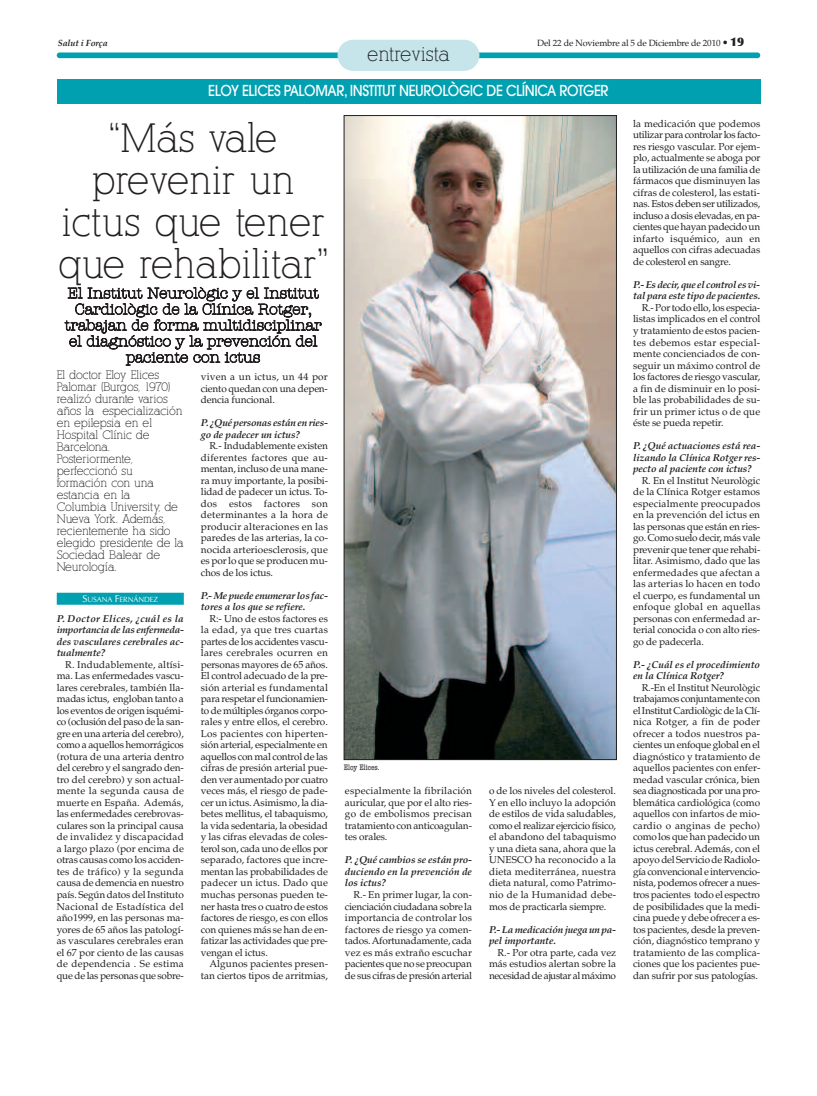
<style>
.page{position:relative;width:817px;height:1096px;background:#fff}
.page>*{position:absolute;margin:0;border:0;box-sizing:border-box;transform-origin:0 0}
.t1{font:40px/42px "Alexandria FLF";color:#231f20;text-align:center}
.t2{font:20px "Alexandria FLF";color:#231f20}
.t3{font:300 15px/16px "American Typewriter";color:#231f20;text-align:center}
.t4{font:500 15px "Avant Garde";letter-spacing:-.03em;color:#fff;scale:.9 1}
.t5{font:12px/12px "Alexandria FLF";letter-spacing:-.005em;color:#231f20}
.t6{font:10px/11.5px "Palatino";letter-spacing:-.01em;color:#231f20;text-align:justify}
.t7{font:italic 700 10px/11.5px "Palatino";letter-spacing:-.01em;color:#231f20}
.t8{font:9px "Palatino";letter-spacing:-.01em;color:#231f20}
.t9{font:italic 700 9px "Palatino";letter-spacing:-.01em;color:#231f20}
.t10{font:condensed 8px "American Typewriter";color:#231f20}
.t11{font:7.5px "Optima";letter-spacing:-.015em;color:#fff}
.s1{font-family:"Optima";font-weight:900;font-size:10px}
.s2{font-family:"Optima";font-weight:900;font-size:12px}
.s3{font-size:10px}
</style>
<div class="page">
<div style="left:57px;top:592px;width:127px;height:12px;background:#00a0b0"></div>
<div style="left:57px;top:52px;width:702px;height:6px;background:#00a0b0;border-radius:3px"></div>
<div style="left:337px;top:40px;width:142px;height:31px;background:#c5e5ea;border-radius:16px"></div>
<div style="left:57px;top:79px;width:702px;height:25px;background:#00a0b0"></div>
<img style="left:345px;top:117px;width:269px;height:640px">
<div style="left:343px;top:115px;width:273px;height:644px;border:1px solid #231f20"></div>
<p class="t9" style="left:58px;top:40px;width:52px">Salut i Força</p>
<p class="t8" style="left:537px;top:38px;width:208px">Del 22 de Noviembre al 5 de Diciembre de 2010 <span class="s1">•</span> <span class="s2">19</span></p>
<h2 class="t2" style="left:367px;top:47px;width:84px">entrevista</h2>
<h3 class="t4" style="left:208px;top:85px;width:446px">ELOY ELICES PALOMAR, INSTITUT NEUROLÒGIC DE CLÍNICA ROTGER</h3>
<h1 class="t1" style="left:58px;top:120px;width:272px">“Más vale prevenir un ictus que tener que rehabilitar”</h1>
<h3 class="t3" style="left:65px;top:286px;width:258px">El Institut Neurològic y el Institut<br>Cardiològic de la Clínica Rotger, trabajan de forma multidisciplinar el diagnóstico y la prevención del paciente con ictus</h3>
<p class="t6" style="left:632px;top:118px;width:129px">la medicación que podemos utilizar para controlar los facto&shy;res riesgo vascular. Por ejem&shy;plo, actualmente se aboga por la utilización de una familia de fármacos que disminuyen las cifras de colesterol, las estati&shy;nas. Estos deben ser utilizados, incluso a dosis elevadas, en pa&shy;cientes que hayan padecido un infarto isquémico, aun en aquellos con cifras adecuadas de colesterol en sangre.</p>
<p class="t7" style="left:632px;top:280px;width:128px">P.- Es decir, que el control es vi&shy;tal para este tipo de pacientes.</p>
<p class="t6" style="left:632px;top:302px;width:129px;text-indent:9px">R.- Por todo ello, los especia&shy;listas implicados en el control y tratamiento de estos pacien&shy;tes debemos estar especial&shy;mente concienciados de con&shy;seguir un máximo control de los factores de riesgo vascular, a fin de disminuir en lo posi&shy;ble las probabilidades de su&shy;frir un primer ictus o de que éste se pueda repetir.</p>
<p class="t7" style="left:632px;top:441px;width:128px;text-align:justify">P. ¿Qué actuaciones está rea&shy;lizando la Clínica Rotger res&shy;pecto al paciente con ictus?</p>
<p class="t6" style="left:632px;top:474px;width:129px;text-indent:9px">R. En el Institut Neurològic de la Clínica Rotger estamos especialmente preocupados en la prevención del ictus en las personas que están en ries&shy;go. Como suelo decir, más vale prevenir que tener que rehabi&shy;litar. Asimismo, dado que las enfermedades que afectan a las arterias lo hacen en todo el cuerpo, es fundamental un enfoque global en aquellas personas con enfermedad ar&shy;terial conocida o con alto ries&shy;go de padecerla.</p>
<p class="t7" style="left:632px;top:659px;width:128px">P.- ¿Cuál es el procedimiento en la Clínica Rotger?</p>
<p class="t6" style="left:632px;top:681px;width:129px;text-indent:9px">R.-En el Institut Neurològic trabajamos conjuntamente con el Institut Cardiològic de la Clí&shy;nica Rotger, a fin de poder ofrecer a todos nuestros pa&shy;cientes un enfoque global en el diagnóstico y tratamiento de aquellos pacientes con enfer&shy;medad vascular crónica, bien sea diagnosticada por una pro&shy;blemática cardiológica (como aquellos con infartos de mio&shy;cardio o anginas de pecho) como los que han padecido un ictus cerebral. Además, con el apoyo del Servicio de Radiolo&shy;gía convencional e intervencio&shy;nista, podemos ofrecer a nues&shy;tros pacientes todo el espectro de posibilidades que la medi&shy;cina puede y debe ofrecer a es&shy;tos pacientes, desde la preven&shy;ción, diagnóstico temprano y tratamiento de las complica&shy;ciones que los pacientes pue&shy;dan sufrir por sus patologías.</p>
<p class="t5" style="left:57px;top:370px;width:128px">El doctor Eloy Elices<br>Palomar (Burgos, 1970) realizó durante varios años la especialización en epilepsia en el<br>Hospital Clínic de<br>Barcelona.<br>Posteriormente, perfeccionó su formación con una estancia en la<br>Columbia University, de<br>Nueva York. Además, recientemente ha sido elegido presidente de la<br>Sociedad Balear de<br>Neurología.</p>
<p class="t11" style="left:83px;top:594px;width:77px"><span class="s3">S</span>USANA <span class="s3">F</span>ERNÁNDEZ</p>
<p class="t7" style="left:57px;top:613px;width:129px;text-align:justify">P. Doctor Elices, ¿cuál es la importancia de las enfermeda&shy;des vasculares cerebrales ac&shy;tualmente?</p>
<p class="t6" style="left:57px;top:658px;width:129px;text-indent:9px">R. Indudablemente, altísi&shy;ma. Las enfermedades vascu&shy;lares cerebrales, también lla&shy;madas ictus, engloban tanto a los eventos de origen isquémi&shy;co (oclusión del paso de la san&shy;gre en una arteria del cerebro), como a aquellos hemorrágicos (rotura de una arteria dentro del cerebro y el sangrado den&shy;tro del cerebro) y son actual&shy;mente la segunda causa de muerte en España. Además, las enfermedades cerebrovas&shy;culares son la principal causa de invalidez y discapacidad a largo plazo (por encima de otras causas como los acciden&shy;tes de tráfico) y la segunda causa de demencia en nuestro país. Según datos del Instituto Nacional de Estadística del año1999, en las personas ma&shy;yores de 65 años las patologí&shy;as vasculares cerebrales eran el 67 por ciento de las causas de dependencia . Se estima que de las personas que sobre-</p>
<p class="t6" style="left:201px;top:371px;width:128px">viven a un ictus, un 44 por ciento quedan con una depen&shy;dencia funcional.</p>
<p class="t7" style="left:201px;top:418px;width:128px">P. ¿Qué personas están en ries&shy;go de padecer un ictus?</p>
<p class="t6" style="left:201px;top:440px;width:129px;text-indent:9px">R.- Indudablemente existen diferentes factores que au&shy;mentan, incluso de una mane&shy;ra muy importante, la posibi&shy;lidad de padecer un ictus. To&shy;dos estos factores son determinantes a la hora de producir alteraciones en las paredes de las arterias, la co&shy;nocida arterioesclerosis, que es por lo que se producen mu&shy;chos de los ictus.</p>
<p class="t7" style="left:201px;top:590px;width:128px">P.- Me puede enumerar los fac&shy;tores a los que se refiere.</p>
<p class="t6" style="left:201px;top:612px;width:129px;text-indent:9px">R:- Uno de estos factores es la edad, ya que tres cuartas partes de los accidentes vascu&shy;lares cerebrales ocurren en personas mayores de 65 años.<br>El control adecuado de la pre&shy;sión arterial es fundamental para respetar el funcionamien&shy;to de múltiples órganos corpo&shy;rales y entre ellos, el cerebro.<br>Los pacientes con hiperten&shy;sión arterial, especialmente en aquellos con mal control de las cifras de presión arterial pue&shy;den ver aumentado por cuatro veces más, el riesgo de pade&shy;cer un ictus. Asimismo, la dia&shy;betes mellitus, el tabaquismo, la vida sedentaria, la obesidad y las cifras elevadas de coles&shy;terol son, cada uno de ellos por separado, factores que incre&shy;mentan las probabilidades de padecer un ictus. Dado que muchas personas pueden te&shy;ner hasta tres o cuatro de estos factores de riesgo, es con ellos con quienes más se han de en&shy;fatizar las actividades que pre&shy;vengan el ictus.</p>
<p class="t6" style="left:201px;top:957px;width:129px;text-align:right">Algunos pacientes presen&shy;tan ciertos tipos de arritmias,</p>
<p class="t10" style="left:343px;top:764px;width:37px">Eloy Elices.</p>
<p class="t6" style="left:345px;top:785px;width:128px">especialmente la fibrilación auricular, que por el alto ries&shy;go de embolismos precisan tratamiento con anticoagulan&shy;tes orales.</p>
<p class="t7" style="left:345px;top:855px;width:128px;text-align:justify">P. ¿Qué cambios se están pro&shy;duciendo en la prevención de los ictus?</p>
<p class="t6" style="left:345px;top:888px;width:129px;text-indent:9px">R.- En primer lugar, la con&shy;cienciación ciudadana sobre la importancia de controlar los factores de riesgo ya comen&shy;tados. Afortunadamente, cada vez es más extraño escuchar pacientes que no se preocupan de sus cifras de presión arterial</p>
<p class="t6" style="left:489px;top:785px;width:129px">o de los niveles del colesterol.<br>Y en ello incluyo la adopción de estilos de vida saludables, como el realizar ejercicio físico, el abandono del tabaquismo y una dieta sana, ahora que la UNESCO ha reconocido a la dieta mediterránea, nuestra dieta natural, como Patrimo&shy;nio de la Humanidad debe&shy;mos de practicarla siempre.</p>
<p class="t7" style="left:489px;top:924px;width:128px">P.- La medicación juega un pa&shy;pel importante.</p>
<p class="t6" style="left:489px;top:946px;width:129px;text-indent:9px">R.- Por otra parte, cada vez más estudios alertan sobre la necesidad de ajustar al máximo</p>
</div>
